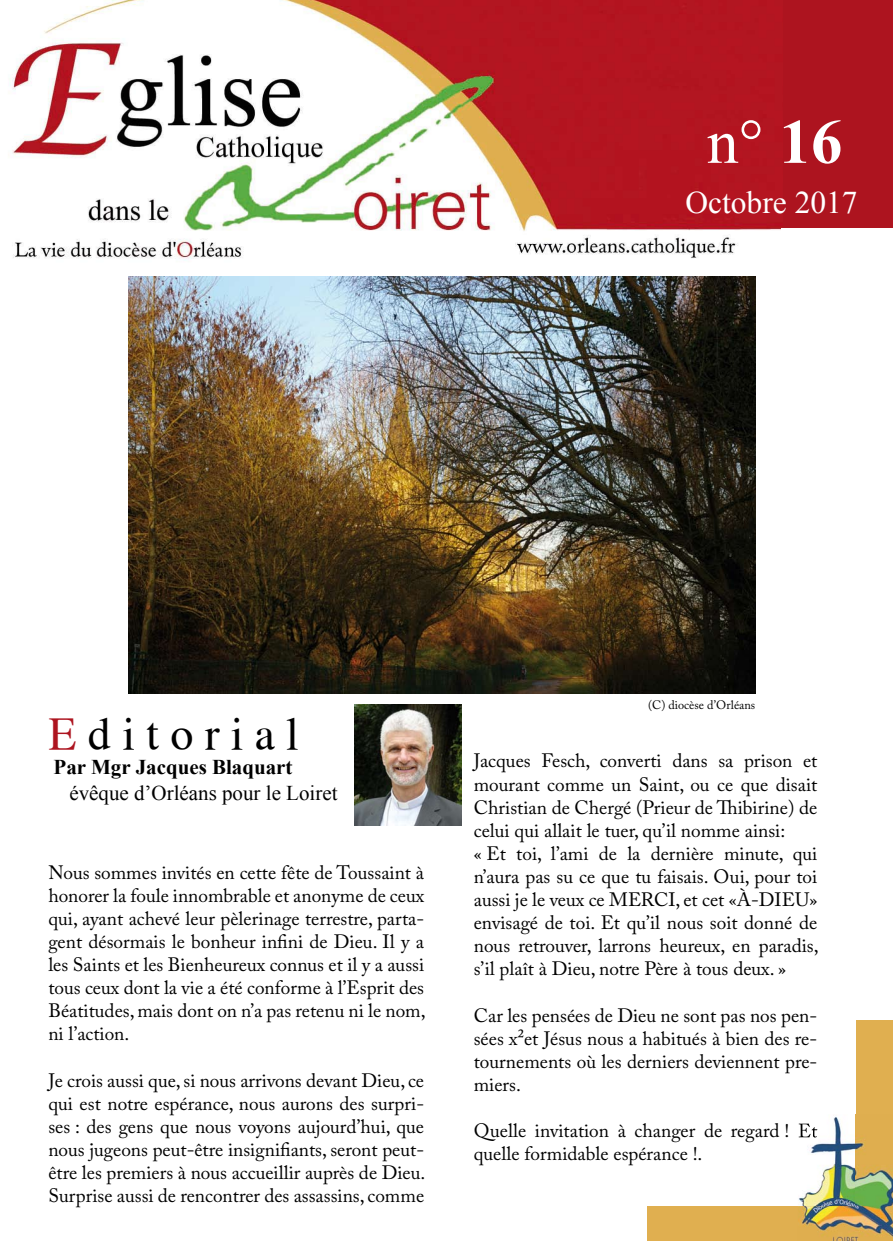
<style>
.page{position:relative;width:893px;height:1241px;background:#fff}
.page>*{position:absolute;margin:0;border:0;box-sizing:border-box;transform-origin:0 0}
.t1{font:63px "Times New Roman";color:#fff}
.t2{font:45.5px "Vremya FWF";color:#000}
.t3{font:31.5px "Times New Roman";color:#fff}
.t4{font:21px "Times New Roman";color:#000}
.t5{font:700 21px "Times New Roman";color:#000}
.t6{font:19.25px/23.1px "Adobe Caslon Pro";color:#000;text-align:justify}
.t7{font:12.25px "Adobe Caslon Pro";color:#000}
.s1{font-weight:700}
.s2{color:#ad141f}
</style>
<div class="page">
<div style="left:783px;top:0;width:110px;height:239px;background:#ad141f"></div>
<img style="left:10px;top:0;width:773px;height:261px">
<div style="left:856px;top:1019px;width:37px;height:221px;background:#e0af50"></div>
<div style="left:647px;top:1205px;width:246px;height:35px;background:#e0af50"></div>
<div style="left:782px;top:228px;width:111px;height:36px;background:#fff"></div>
<img style="left:354px;top:704px;width:107px;height:121px">
<img style="left:798px;top:1114px;width:95px;height:126px">
<img style="left:798px;top:1123px;width:19px;height:19px">
<img style="left:129px;top:277px;width:627px;height:416px">
<h1 class="t1" style="left:707px;top:99px;width:137px">n° <span class="s1">16</span></h1>
<h3 class="t3" style="left:685px;top:181px;width:174px">Octobre 2017</h3>
<h2 class="t2" style="left:48px;top:708px;width:252px"><span class="s2">E</span> d i t o r i a l</h2>
<p class="t5" style="left:54px;top:752px;width:240px">Par Mgr Jacques Blaquart</p>
<p class="t4" style="left:69px;top:778px;width:270px">évêque d’Orléans pour le Loiret</p>
<p class="t6" style="left:48px;top:860px;width:379px">Nous sommes invités en cette fête de Toussaint à honorer la foule innombrable et anonyme de ceux qui, ayant achevé leur pèlerinage terrestre, parta&shy;gent désormais le bonheur infini de Dieu. Il y a les Saints et les Bienheureux connus et il y a aussi tous ceux dont la vie a été conforme à l’Esprit des Béatitudes, mais dont on n’a pas retenu ni le nom, ni l’action.</p>
<p class="t6" style="left:48px;top:1068px;width:379px">Je crois aussi que, si nous arrivons devant Dieu, ce qui est notre espérance, nous aurons des surpri&shy;ses : des gens que nous voyons aujourd’hui, que nous jugeons peut-être insignifiants, seront peut&shy;être les premiers à nous accueillir auprès de Dieu.<br>Surprise aussi de rencontrer des assassins, comme</p>
<p class="t7" style="left:648px;top:697px;width:109px">(C) diocèse d’Orléans</p>
<p class="t6" style="left:474px;top:749px;width:346px;text-align:left">Jacques Fesch, converti dans sa prison et mourant comme un Saint, ou ce que disait Christian de Chergé (Prieur de Thibirine) de celui qui allait le tuer, qu’il nomme ainsi:<br>« Et toi, l’ami de la dernière minute, qui n’aura pas su ce que tu faisais. Oui, pour toi aussi je le veux ce MERCI, et cet «À-DIEU» envisagé de toi. Et qu’il nous soit donné de nous retrouver, larrons heureux, en paradis, s’il plaît à Dieu, notre Père à tous deux. »</p>
<p class="t6" style="left:474px;top:1003px;width:345px">Car les pensées de Dieu ne sont pas nos pen&shy;sées x²et Jésus nous a habitués à bien des re&shy;tournements où les derniers deviennent pre&shy;miers.</p>
<p class="t6" style="left:474px;top:1118px;width:345px">Quelle invitation à changer de regard ! Et quelle formidable espérance !.</p>
</div>
